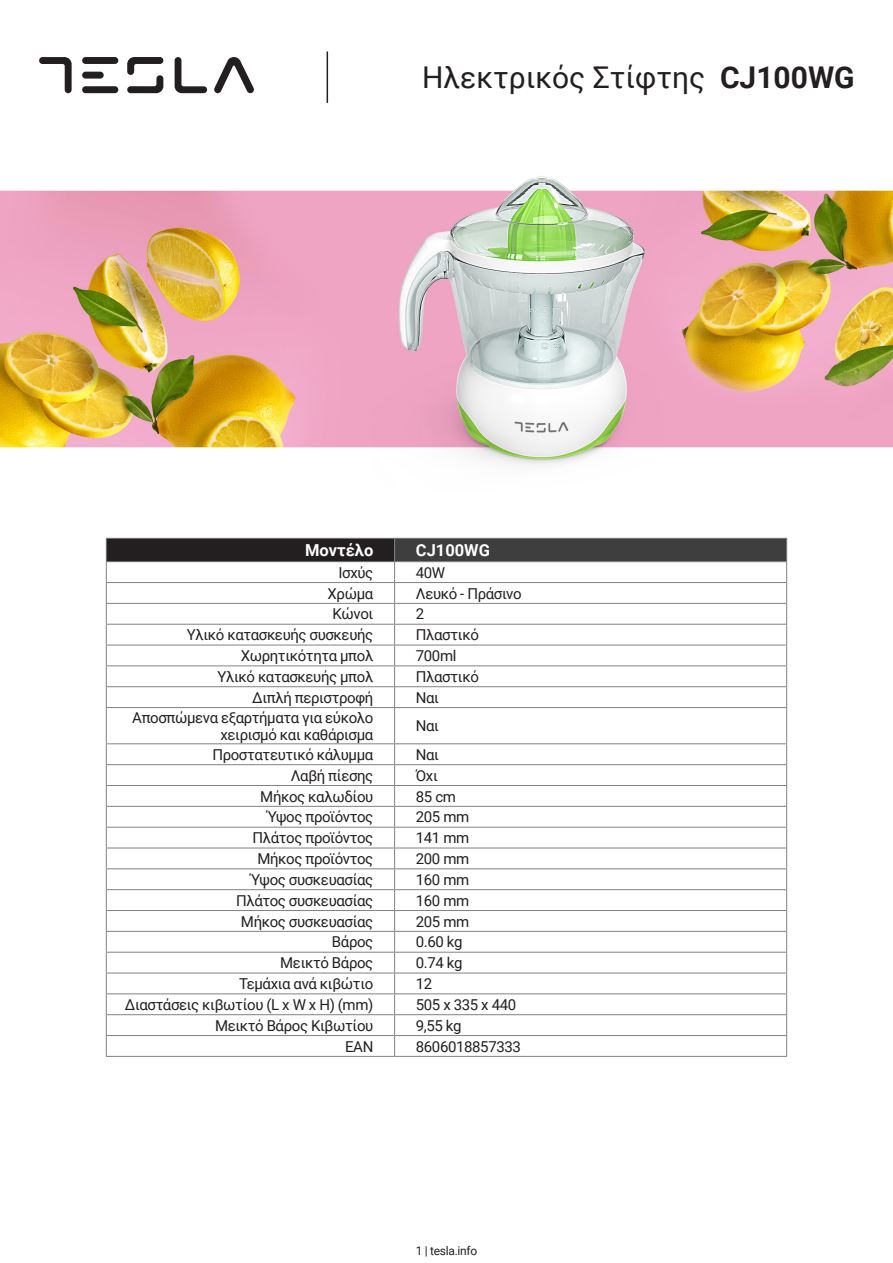
<style>
.page{position:relative;width:893px;height:1263px;background:#fff}
.page>*{position:absolute;margin:0;border:0;box-sizing:border-box;transform-origin:0 0}
.t1{font:30px "Roboto";color:#231f20}
.t2{font:700 16.5px "Roboto";color:#fff}
.t3{font:15px/16.5px "Roboto";letter-spacing:-.025em;color:#231f20;text-align:right}
.t4{font:12px "Roboto";letter-spacing:-.025em;color:#231f20}
.s1{font-weight:700}
.s2{font-family:"Arial"}
</style>
<div class="page">
<svg style="left:214px;top:57px;width:40px;height:36px"></svg>
<svg style="left:39px;top:57px;width:33px;height:36px"></svg>
<svg style="left:127px;top:57px;width:36px;height:36px"></svg>
<svg style="left:175px;top:57px;width:32px;height:36px"></svg>
<div style="left:82px;top:57px;width:36px;height:7px;background:#231f20;border-radius:3px"></div>
<div style="left:82px;top:72px;width:22px;height:7px;background:#231f20;border-radius:3px"></div>
<div style="left:82px;top:86px;width:36px;height:7px;background:#231f20;border-radius:3px"></div>
<hr style="left:327px;top:52px;width:1px;height:51px;background:#231f20">
<img style="left:0;top:176px;width:893px;height:289px">
<div style="left:106px;top:538px;width:289px;height:24px;background:#231f20"></div>
<div style="left:395px;top:538px;width:392px;height:24px;background:#3e3e3f"></div>
<svg style="left:395px;top:562px;width:391px;height:494px"></svg>
<hr style="left:106px;top:561px;width:289px;height:1px;background:#808285">
<hr style="left:395px;top:561px;width:392px;height:1px;background:#808285">
<hr style="left:106px;top:582px;width:289px;height:1px;background:#808285">
<hr style="left:395px;top:582px;width:392px;height:1px;background:#808285">
<hr style="left:106px;top:603px;width:289px;height:1px;background:#808285">
<hr style="left:395px;top:603px;width:392px;height:1px;background:#808285">
<hr style="left:106px;top:624px;width:289px;height:1px;background:#808285">
<hr style="left:395px;top:624px;width:392px;height:1px;background:#808285">
<hr style="left:106px;top:645px;width:289px;height:1px;background:#808285">
<hr style="left:395px;top:645px;width:392px;height:1px;background:#808285">
<hr style="left:106px;top:665px;width:289px;height:1px;background:#808285">
<hr style="left:395px;top:665px;width:392px;height:1px;background:#808285">
<hr style="left:106px;top:686px;width:289px;height:1px;background:#808285">
<hr style="left:395px;top:686px;width:392px;height:1px;background:#808285">
<hr style="left:106px;top:707px;width:289px;height:1px;background:#808285">
<hr style="left:395px;top:707px;width:392px;height:1px;background:#808285">
<hr style="left:394px;top:708px;width:1px;height:35px;background:#808285">
<hr style="left:106px;top:743px;width:289px;height:1px;background:#808285">
<hr style="left:395px;top:743px;width:392px;height:1px;background:#808285">
<hr style="left:106px;top:764px;width:289px;height:1px;background:#808285">
<hr style="left:395px;top:764px;width:392px;height:1px;background:#808285">
<hr style="left:106px;top:785px;width:289px;height:1px;background:#808285">
<hr style="left:395px;top:785px;width:392px;height:1px;background:#808285">
<hr style="left:106px;top:806px;width:289px;height:1px;background:#808285">
<hr style="left:395px;top:806px;width:392px;height:1px;background:#808285">
<hr style="left:106px;top:827px;width:289px;height:1px;background:#808285">
<hr style="left:395px;top:827px;width:392px;height:1px;background:#808285">
<hr style="left:106px;top:848px;width:289px;height:1px;background:#808285">
<hr style="left:395px;top:848px;width:392px;height:1px;background:#808285">
<hr style="left:106px;top:868px;width:289px;height:1px;background:#808285">
<hr style="left:395px;top:868px;width:392px;height:1px;background:#808285">
<hr style="left:106px;top:889px;width:289px;height:1px;background:#808285">
<hr style="left:395px;top:889px;width:392px;height:1px;background:#808285">
<hr style="left:106px;top:910px;width:289px;height:1px;background:#808285">
<hr style="left:395px;top:910px;width:392px;height:1px;background:#808285">
<hr style="left:106px;top:931px;width:289px;height:1px;background:#808285">
<hr style="left:395px;top:931px;width:392px;height:1px;background:#808285">
<hr style="left:106px;top:952px;width:289px;height:1px;background:#808285">
<hr style="left:395px;top:952px;width:392px;height:1px;background:#808285">
<hr style="left:106px;top:973px;width:289px;height:1px;background:#808285">
<hr style="left:395px;top:973px;width:392px;height:1px;background:#808285">
<hr style="left:106px;top:993px;width:289px;height:1px;background:#808285">
<hr style="left:395px;top:993px;width:392px;height:1px;background:#808285">
<hr style="left:106px;top:1014px;width:289px;height:1px;background:#808285">
<hr style="left:395px;top:1014px;width:392px;height:1px;background:#808285">
<hr style="left:106px;top:1035px;width:289px;height:1px;background:#808285">
<hr style="left:395px;top:1035px;width:392px;height:1px;background:#808285">
<svg style="left:394px;top:744px;width:1px;height:312px"></svg>
<hr style="left:106px;top:1056px;width:289px;height:1px;background:#808285">
<hr style="left:395px;top:1056px;width:392px;height:1px;background:#808285">
<svg style="left:394px;top:539px;width:1px;height:168px"></svg>
<hr style="left:106px;top:538px;width:289px;height:1px;background:#808285">
<hr style="left:395px;top:538px;width:392px;height:1px;background:#808285">
<svg style="left:106px;top:539px;width:1px;height:168px"></svg>
<svg style="left:786px;top:539px;width:1px;height:168px"></svg>
<hr style="left:106px;top:708px;width:1px;height:35px;background:#808285">
<hr style="left:786px;top:708px;width:1px;height:35px;background:#808285">
<svg style="left:106px;top:744px;width:1px;height:312px"></svg>
<svg style="left:786px;top:744px;width:1px;height:312px"></svg>
<h1 class="t1" style="left:422px;top:57px;width:434px">Ηλεκτρικός Στίφτης <span class="s1">CJ100WG</span></h1>
<p class="t2" style="left:305px;top:539px;width:70px">Μοντέλο</p>
<p class="t2" style="left:416px;top:539px;width:76px">CJ100WG</p>
<p class="t3" style="left:339px;top:564px;width:36px">Ισχύς</p>
<p class="t3" style="left:416px;top:564px;width:31px">40W</p>
<p class="t3" style="left:328px;top:584px;width:47px">Χρώμα</p>
<p class="t3" style="left:416px;top:584px;width:107px">Λευκό - Πράσινο</p>
<p class="t3" style="left:333px;top:605px;width:42px">Κώνοι</p>
<p class="t3" style="left:416px;top:605px;width:10px">2</p>
<p class="t3" style="left:187px;top:626px;width:188px">Υλικό κατασκευής συσκευής</p>
<p class="t3" style="left:416px;top:626px;width:64px">Πλαστικό</p>
<p class="t3" style="left:241px;top:647px;width:134px">Χωρητικότητα μπολ</p>
<p class="t3" style="left:416px;top:647px;width:42px">700ml</p>
<p class="t3" style="left:217px;top:668px;width:157px">Υλικό κατασκευής μπολ</p>
<p class="t3" style="left:416px;top:668px;width:64px">Πλαστικό</p>
<p class="t3" style="left:252px;top:689px;width:123px">Διπλή περιστρο<span class="s2">φ</span>ή</p>
<p class="t3" style="left:416px;top:689px;width:25px">Ναι</p>
<p class="t3" style="left:132px;top:709px;width:243px">Αποσπώμενα εξαρτήματα για εύκολο χειρισμό και καθάρισμα</p>
<p class="t3" style="left:416px;top:717px;width:25px">Ναι</p>
<p class="t3" style="left:212px;top:746px;width:162px">Προστατευτικό κάλυμμα</p>
<p class="t3" style="left:416px;top:746px;width:25px">Ναι</p>
<p class="t3" style="left:291px;top:766px;width:84px">Λαβή πίεσης</p>
<p class="t3" style="left:416px;top:766px;width:24px">Όχι</p>
<p class="t3" style="left:260px;top:787px;width:115px">Μήκος καλωδίου</p>
<p class="t3" style="left:416px;top:787px;width:42px">85 cm</p>
<p class="t3" style="left:267px;top:808px;width:108px">Ύψος προϊόντος</p>
<p class="t3" style="left:416px;top:808px;width:55px">205 mm</p>
<p class="t3" style="left:253px;top:829px;width:122px">Πλάτος προϊόντος</p>
<p class="t3" style="left:416px;top:829px;width:55px">141 mm</p>
<p class="t3" style="left:257px;top:850px;width:117px">Μήκος προϊόντος</p>
<p class="t3" style="left:416px;top:850px;width:55px">200 mm</p>
<p class="t3" style="left:251px;top:871px;width:124px">Ύψος συσκευασίας</p>
<p class="t3" style="left:416px;top:871px;width:55px">160 mm</p>
<p class="t3" style="left:236px;top:891px;width:139px">Πλάτος συσκευασίας</p>
<p class="t3" style="left:416px;top:891px;width:55px">160 mm</p>
<p class="t3" style="left:241px;top:912px;width:134px">Μήκος συσκευασίας</p>
<p class="t3" style="left:416px;top:912px;width:55px">205 mm</p>
<p class="t3" style="left:332px;top:933px;width:43px">Βάρος</p>
<p class="t3" style="left:416px;top:933px;width:48px">0.60 kg</p>
<p class="t3" style="left:280px;top:954px;width:95px">Μεικτό Βάρος</p>
<p class="t3" style="left:416px;top:954px;width:48px">0.74 kg</p>
<p class="t3" style="left:239px;top:975px;width:136px">Τεμάχια ανά κιβώτιο</p>
<p class="t3" style="left:416px;top:975px;width:18px">12</p>
<p class="t3" style="left:125px;top:996px;width:250px">Διαστάσεις κιβωτίου (L x W x H) (mm)</p>
<p class="t3" style="left:416px;top:996px;width:102px">505 x 335 x 440</p>
<p class="t3" style="left:215px;top:1016px;width:160px">Μεικτό Βάρος Κιβωτίου</p>
<p class="t3" style="left:416px;top:1016px;width:47px">9,55 kg</p>
<p class="t3" style="left:345px;top:1037px;width:30px">EAN</p>
<p class="t3" style="left:416px;top:1037px;width:107px">8606018857333</p>
<p class="t4" style="left:416px;top:1242px;width:63px">1 | tesla.info</p>
</div>
